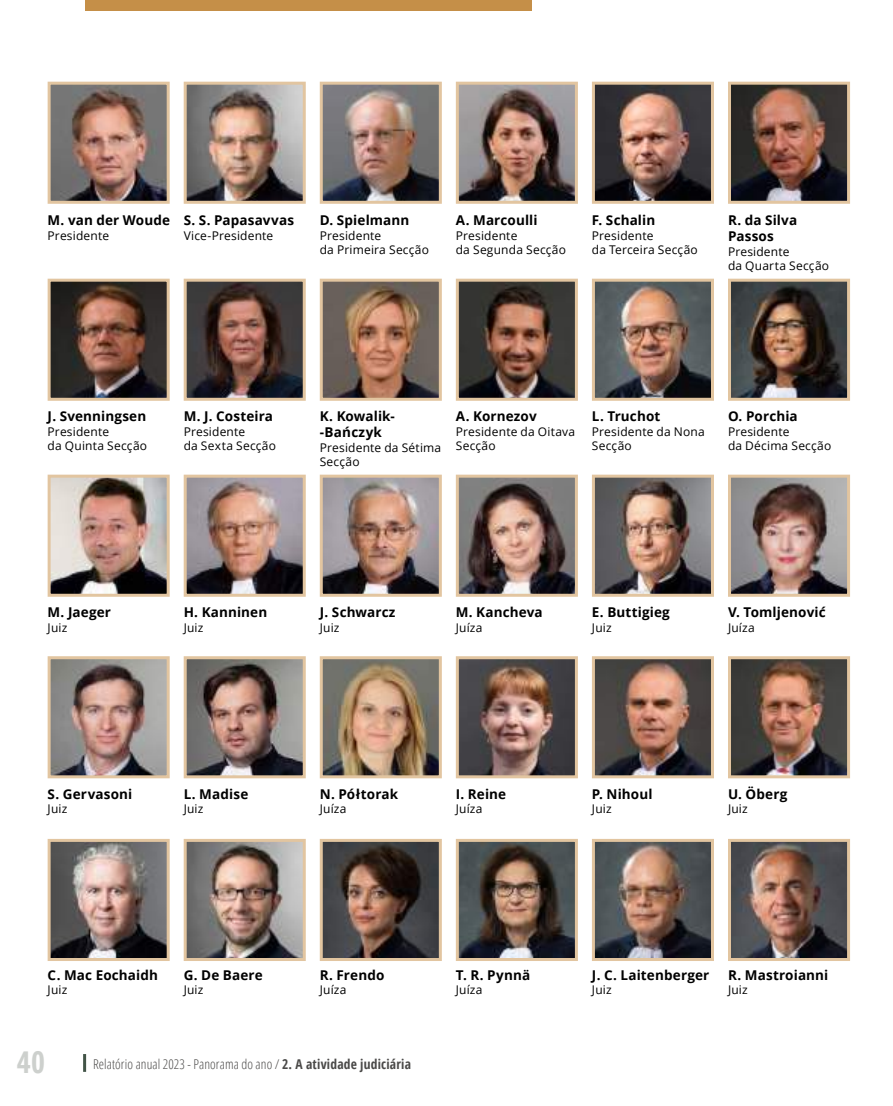
<style>
.page{position:relative;width:893px;height:1106px;background:#fff}
.page>*{position:absolute;margin:0;border:0;box-sizing:border-box;transform-origin:0 0}
.t1{font:700 30px "Open Sans Condensed";color:#cdd0cd}
.t2{font:700 13.5px/16.2px "Open Sans";letter-spacing:.01em;color:#000}
.t3{font:300 condensed 13.5px "Open Sans";letter-spacing:.005em;color:#4a4948}
.t4{font:12px/14.4px "Open Sans";letter-spacing:.015em;color:#000}
.s1{font-family:"Open Sans Condensed";font-weight:700;font-stretch:normal}
</style>
<div class="page">
<hr style="left:83px;top:1054px;width:3px;height:17px;background:#425447">
<div style="left:85px;top:0;width:446px;height:11px;background:#c58f48"></div>
<img style="left:52px;top:86px;width:114px;height:114px">
<div style="left:48px;top:82px;width:122px;height:122px;border:3px solid #e2c5a0"></div>
<img style="left:188px;top:86px;width:114px;height:114px">
<div style="left:184px;top:82px;width:122px;height:122px;border:3px solid #e2c5a0"></div>
<img style="left:324px;top:86px;width:114px;height:114px">
<div style="left:320px;top:82px;width:122px;height:122px;border:3px solid #e2c5a0"></div>
<img style="left:460px;top:86px;width:114px;height:114px">
<div style="left:456px;top:82px;width:122px;height:122px;border:3px solid #e2c5a0"></div>
<img style="left:596px;top:86px;width:114px;height:114px">
<div style="left:592px;top:82px;width:122px;height:122px;border:3px solid #e2c5a0"></div>
<img style="left:732px;top:86px;width:114px;height:114px">
<div style="left:728px;top:82px;width:122px;height:122px;border:3px solid #e2c5a0"></div>
<img style="left:52px;top:283px;width:114px;height:114px">
<div style="left:48px;top:279px;width:122px;height:122px;border:3px solid #e2c5a0"></div>
<img style="left:188px;top:283px;width:114px;height:114px">
<div style="left:184px;top:279px;width:122px;height:122px;border:3px solid #e2c5a0"></div>
<img style="left:324px;top:283px;width:114px;height:114px">
<div style="left:320px;top:279px;width:122px;height:122px;border:3px solid #e2c5a0"></div>
<img style="left:460px;top:283px;width:114px;height:114px">
<div style="left:456px;top:279px;width:122px;height:122px;border:3px solid #e2c5a0"></div>
<img style="left:596px;top:283px;width:114px;height:114px">
<div style="left:592px;top:279px;width:122px;height:122px;border:3px solid #e2c5a0"></div>
<img style="left:732px;top:283px;width:114px;height:114px">
<div style="left:728px;top:279px;width:122px;height:122px;border:3px solid #e2c5a0"></div>
<img style="left:52px;top:478px;width:114px;height:115px">
<div style="left:48px;top:474px;width:122px;height:123px;border:3px solid #e2c5a0"></div>
<img style="left:188px;top:478px;width:114px;height:115px">
<div style="left:184px;top:474px;width:122px;height:123px;border:3px solid #e2c5a0"></div>
<img style="left:324px;top:478px;width:114px;height:115px">
<div style="left:320px;top:474px;width:122px;height:123px;border:3px solid #e2c5a0"></div>
<img style="left:460px;top:478px;width:114px;height:115px">
<div style="left:456px;top:474px;width:122px;height:123px;border:3px solid #e2c5a0"></div>
<img style="left:596px;top:478px;width:114px;height:115px">
<div style="left:592px;top:474px;width:122px;height:123px;border:3px solid #e2c5a0"></div>
<img style="left:732px;top:478px;width:114px;height:115px">
<div style="left:728px;top:474px;width:122px;height:123px;border:3px solid #e2c5a0"></div>
<img style="left:52px;top:660px;width:114px;height:114px">
<div style="left:48px;top:656px;width:122px;height:122px;border:3px solid #e2c5a0"></div>
<img style="left:188px;top:660px;width:114px;height:114px">
<div style="left:184px;top:656px;width:122px;height:122px;border:3px solid #e2c5a0"></div>
<img style="left:324px;top:660px;width:114px;height:114px">
<div style="left:320px;top:656px;width:122px;height:122px;border:3px solid #e2c5a0"></div>
<img style="left:460px;top:660px;width:114px;height:114px">
<div style="left:456px;top:656px;width:122px;height:122px;border:3px solid #e2c5a0"></div>
<img style="left:596px;top:660px;width:114px;height:114px">
<div style="left:592px;top:656px;width:122px;height:122px;border:3px solid #e2c5a0"></div>
<img style="left:732px;top:660px;width:114px;height:114px">
<div style="left:728px;top:656px;width:122px;height:122px;border:3px solid #e2c5a0"></div>
<img style="left:52px;top:843px;width:114px;height:114px">
<div style="left:48px;top:839px;width:122px;height:122px;border:3px solid #e2c5a0"></div>
<img style="left:188px;top:843px;width:114px;height:114px">
<div style="left:184px;top:839px;width:122px;height:122px;border:3px solid #e2c5a0"></div>
<img style="left:324px;top:843px;width:114px;height:114px">
<div style="left:320px;top:839px;width:122px;height:122px;border:3px solid #e2c5a0"></div>
<img style="left:460px;top:843px;width:114px;height:114px">
<div style="left:456px;top:839px;width:122px;height:122px;border:3px solid #e2c5a0"></div>
<img style="left:596px;top:843px;width:114px;height:114px">
<div style="left:592px;top:839px;width:122px;height:122px;border:3px solid #e2c5a0"></div>
<img style="left:732px;top:843px;width:114px;height:114px">
<div style="left:728px;top:839px;width:122px;height:122px;border:3px solid #e2c5a0"></div>
<p class="t2" style="left:48px;top:212px;width:124px">M. van der Woude</p>
<p class="t4" style="left:48px;top:228px;width:63px">Presidente</p>
<p class="t2" style="left:184px;top:212px;width:112px">S. S. Papasavvas</p>
<p class="t4" style="left:184px;top:228px;width:91px">Vice‑Presidente</p>
<p class="t2" style="left:320px;top:212px;width:91px">D. Spielmann</p>
<p class="t4" style="left:320px;top:228px;width:111px">Presidente<br>da Primeira Secção</p>
<p class="t2" style="left:456px;top:212px;width:83px">A. Marcoulli</p>
<p class="t4" style="left:456px;top:228px;width:112px">Presidente<br>da Segunda Secção</p>
<p class="t2" style="left:592px;top:212px;width:65px">F. Schalin</p>
<p class="t4" style="left:592px;top:228px;width:107px">Presidente<br>da Terceira Secção</p>
<p class="t2" style="left:728px;top:212px;width:71px">R. da Silva<br>Passos</p>
<p class="t4" style="left:728px;top:244px;width:103px">Presidente<br>da Quarta Secção</p>
<p class="t2" style="left:48px;top:408px;width:100px">J. Svenningsen</p>
<p class="t4" style="left:48px;top:423px;width:101px">Presidente<br>da Quinta Secção</p>
<p class="t2" style="left:184px;top:408px;width:91px">M. J. Costeira</p>
<p class="t4" style="left:184px;top:423px;width:94px">Presidente<br>da Sexta Secção</p>
<p class="t2" style="left:320px;top:408px;width:77px">K. Kowalik‑ ‑Bańczyk</p>
<p class="t4" style="left:320px;top:440px;width:123px">Presidente da Sétima<br>Secção</p>
<p class="t2" style="left:456px;top:408px;width:82px">A. Kornezov</p>
<p class="t4" style="left:456px;top:423px;width:121px">Presidente da Oitava<br>Secção</p>
<p class="t2" style="left:592px;top:408px;width:70px">L. Truchot</p>
<p class="t4" style="left:592px;top:423px;width:114px">Presidente da Nona<br>Secção</p>
<p class="t2" style="left:728px;top:408px;width:71px">O. Porchia</p>
<p class="t4" style="left:728px;top:423px;width:105px">Presidente<br>da Décima Secção</p>
<p class="t2" style="left:48px;top:604px;width:65px">M. Jaeger</p>
<p class="t4" style="left:48px;top:619px;width:21px">Juiz</p>
<p class="t2" style="left:184px;top:604px;width:85px">H. Kanninen</p>
<p class="t4" style="left:184px;top:619px;width:21px">Juiz</p>
<p class="t2" style="left:320px;top:604px;width:77px">J. Schwarcz</p>
<p class="t4" style="left:320px;top:619px;width:21px">Juiz</p>
<p class="t2" style="left:456px;top:604px;width:88px">M. Kancheva</p>
<p class="t4" style="left:456px;top:619px;width:28px">Juíza</p>
<p class="t2" style="left:592px;top:604px;width:79px">E. Buttigieg</p>
<p class="t4" style="left:592px;top:619px;width:21px">Juiz</p>
<p class="t2" style="left:728px;top:604px;width:99px">V. Tomljenović</p>
<p class="t4" style="left:728px;top:619px;width:28px">Juíza</p>
<p class="t2" style="left:48px;top:785px;width:86px">S. Gervasoni</p>
<p class="t4" style="left:48px;top:801px;width:21px">Juiz</p>
<p class="t2" style="left:184px;top:785px;width:66px">L. Madise</p>
<p class="t4" style="left:184px;top:801px;width:21px">Juiz</p>
<p class="t2" style="left:320px;top:785px;width:80px">N. Półtorak</p>
<p class="t4" style="left:320px;top:801px;width:28px">Juíza</p>
<p class="t2" style="left:456px;top:785px;width:52px">I. Reine</p>
<p class="t4" style="left:456px;top:801px;width:28px">Juíza</p>
<p class="t2" style="left:592px;top:785px;width:62px">P. Nihoul</p>
<p class="t4" style="left:592px;top:801px;width:21px">Juiz</p>
<p class="t2" style="left:728px;top:785px;width:61px">U. Öberg</p>
<p class="t4" style="left:728px;top:801px;width:21px">Juiz</p>
<p class="t2" style="left:48px;top:966px;width:112px">C. Mac Eochaidh</p>
<p class="t4" style="left:48px;top:982px;width:21px">Juiz</p>
<p class="t2" style="left:184px;top:966px;width:81px">G. De Baere</p>
<p class="t4" style="left:184px;top:982px;width:21px">Juiz</p>
<p class="t2" style="left:320px;top:966px;width:66px">R. Frendo</p>
<p class="t4" style="left:320px;top:982px;width:28px">Juíza</p>
<p class="t2" style="left:456px;top:966px;width:76px">T. R. Pynnä</p>
<p class="t4" style="left:456px;top:982px;width:28px">Juíza</p>
<p class="t2" style="left:592px;top:966px;width:119px">J. C. Laitenberger</p>
<p class="t4" style="left:592px;top:982px;width:21px">Juiz</p>
<p class="t2" style="left:728px;top:966px;width:102px">R. Mastroianni</p>
<p class="t4" style="left:728px;top:982px;width:21px">Juiz</p>
<h1 class="t1" style="left:17px;top:1049px;width:30px">40</h1>
<p class="t3" style="left:93px;top:1058px;width:319px">Relatório anual 2023 - Panorama do ano / <span class="s1">2. A atividade judiciária</span></p>
</div>
